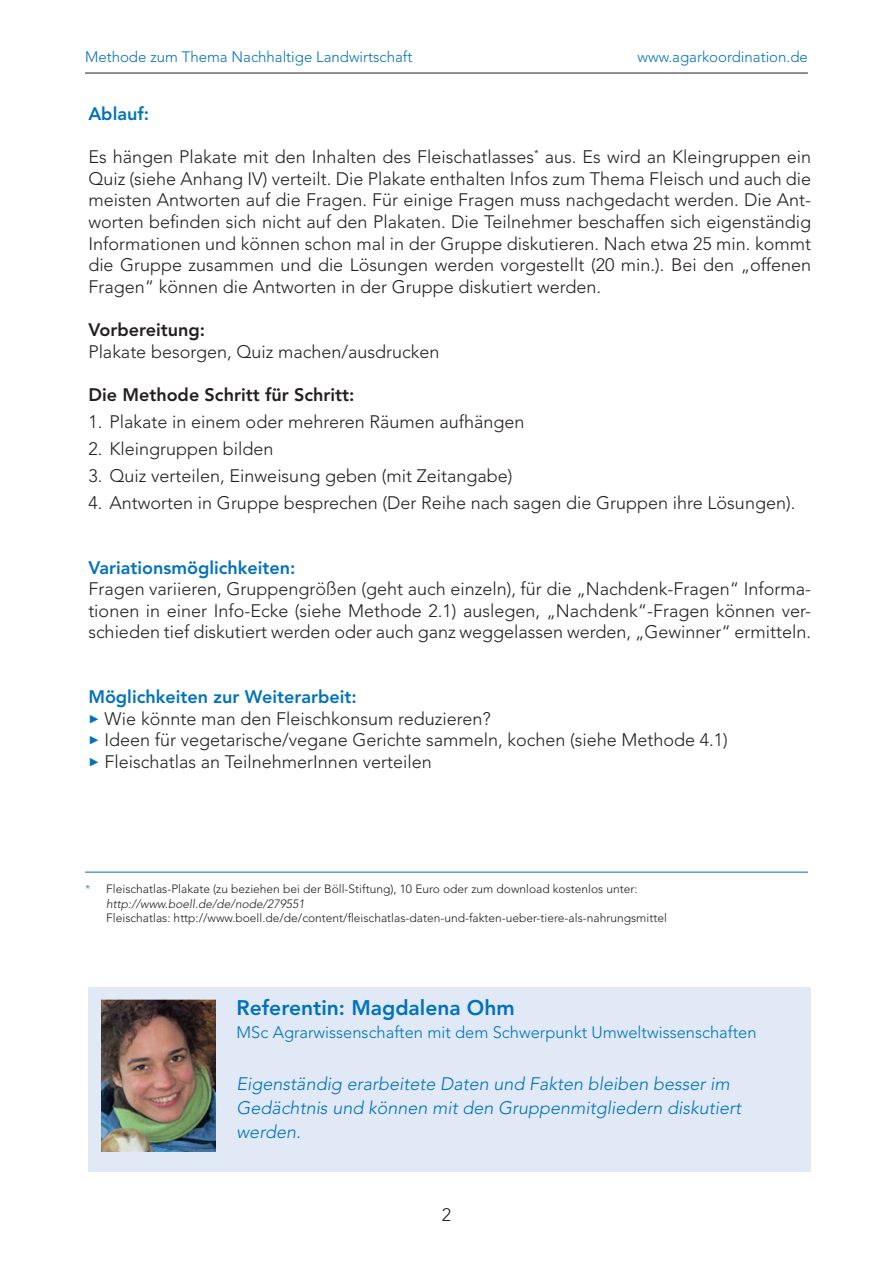
<style>
.page{position:relative;width:893px;height:1263px;background:#fff}
.page>*{position:absolute;margin:0;border:0;box-sizing:border-box;transform-origin:0 0}
.t1{font:800 21px "Avenir";color:#0072bc}
.t2{font:300 18px/21.6px "Avenir";color:#231f20;text-align:justify}
.t3{font:italic 300 18px/24px "Avenir";color:#0072bc}
.t4{font:800 18px "Avenir";color:#0072bc}
.t5{font:800 18px "Avenir";color:#231f20}
.t6{font:300 16.5px "Avenir";color:#0072bc}
.t7{font:300 15px "Avenir";color:#0072bc}
.t8{font:300 12px/14.4px "Avenir";color:#231f20}
.s1{color:#0072bc}
.s2{color:#2783c5}
.s3{font-style:italic}
</style>
<div class="page">
<hr style="left:85px;top:73px;width:723px;height:1px;background:#231f20">
<div style="left:88px;top:986px;width:723px;height:185px;background:#e1e9f6"></div>
<img style="left:101px;top:999px;width:114px;height:152px">
<hr style="left:85px;top:872px;width:723px;height:1px;background:#0072bc">
<p class="t7" style="left:85px;top:48px;width:329px">Methode zum Thema Nachhaltige Landwirtschaft</p>
<p class="t7" style="left:637px;top:48px;width:172px">www.agarkoordination.de</p>
<p class="t4" style="left:88px;top:103px;width:62px">Ablauf:</p>
<p class="t2" style="left:88px;top:146px;width:724px">Es hängen Plakate mit den Inhalten des Fleischatlasses<sup>*</sup> aus. Es wird an Kleingruppen ein Quiz (siehe Anhang IV) verteilt. Die Plakate enthalten Infos zum Thema Fleisch und auch die meisten Antworten auf die Fragen. Für einige Fragen muss nachgedacht werden. Die Ant&shy;worten befinden sich nicht auf den Plakaten. Die Teilnehmer beschaffen sich eigenständig Informationen und können schon mal in der Gruppe diskutieren. Nach etwa 25 min. kommt die Gruppe zusammen und die Lösungen werden vorgestellt (20 min.). Bei den „offenen Fragen“ können die Antworten in der Gruppe diskutiert werden.</p>
<p class="t5" style="left:88px;top:319px;width:118px">Vorbereitung:</p>
<p class="t2" style="left:88px;top:341px;width:353px">Plakate besorgen, Quiz machen/ausdrucken</p>
<p class="t5" style="left:88px;top:384px;width:268px">Die Methode Schritt für Schritt:</p>
<p class="t2" style="left:88px;top:411px;width:438px">1. Plakate in einem oder mehreren Räumen aufhängen</p>
<p class="t2" style="left:88px;top:438px;width:187px">2. Kleingruppen bilden</p>
<p class="t2" style="left:88px;top:465px;width:426px">3. Quiz verteilen, Einweisung geben (mit Zeitangabe)</p>
<p class="t2" style="left:88px;top:492px;width:708px">4. Antworten in Gruppe besprechen (Der Reihe nach sagen die Gruppen ihre Lösungen).</p>
<p class="t4" style="left:88px;top:557px;width:209px">Variationsmöglichkeiten:</p>
<p class="t2" style="left:88px;top:578px;width:724px">Fragen variieren, Gruppengrößen (geht auch einzeln), für die „Nachdenk-Fragen“ Informa&shy;tionen in einer Info-Ecke (siehe Methode 2.1) auslegen, „Nachdenk“-Fragen können ver&shy;schieden tief diskutiert werden oder auch ganz weggelassen werden, „Gewinner“ ermitteln.</p>
<p class="t4" style="left:88px;top:686px;width:270px">Möglichkeiten zur Weiterarbeit:</p>
<p class="t2" style="left:88px;top:708px;width:404px"><span class="s1">✓</span> Wie könnte man den Fleischkonsum reduzieren?</p>
<p class="t2" style="left:88px;top:729px;width:641px"><span class="s1">✓</span> Ideen für vegetarische/vegane Gerichte sammeln, kochen (siehe Methode 4.1)</p>
<p class="t2" style="left:88px;top:751px;width:345px"><span class="s1">✓</span> Fleischatlas an TeilnehmerInnen verteilen</p>
<p class="t8" style="left:106px;top:882px;width:533px;text-indent:-21px"><span class="s2">*</span> Fleischatlas-Plakate (zu beziehen bei der Böll-Stiftung), 10 Euro oder zum download kostenlos unter: <span class="s3">http://www.boell.de/de/node/279551</span></p>
<p class="t8" style="left:106px;top:911px;width:562px">Fleischatlas: http://www.boell.de/de/content/fleischatlas-daten-und-fakten-ueber-tiere-als-nahrungsmittel</p>
<p class="t1" style="left:237px;top:995px;width:280px">Referentin: Magdalena Ohm</p>
<p class="t6" style="left:237px;top:1022px;width:521px">MSc Agrarwissenschaften mit dem Schwerpunkt Umweltwissenschaften</p>
<p class="t3" style="left:237px;top:1072px;width:506px">Eigenständig erarbeitete Daten und Fakten bleiben besser im<br>Gedächtnis und können mit den Gruppenmitgliedern diskutiert werden.</p>
<p class="t2" style="left:442px;top:1204px;width:11px">2</p>
</div>
